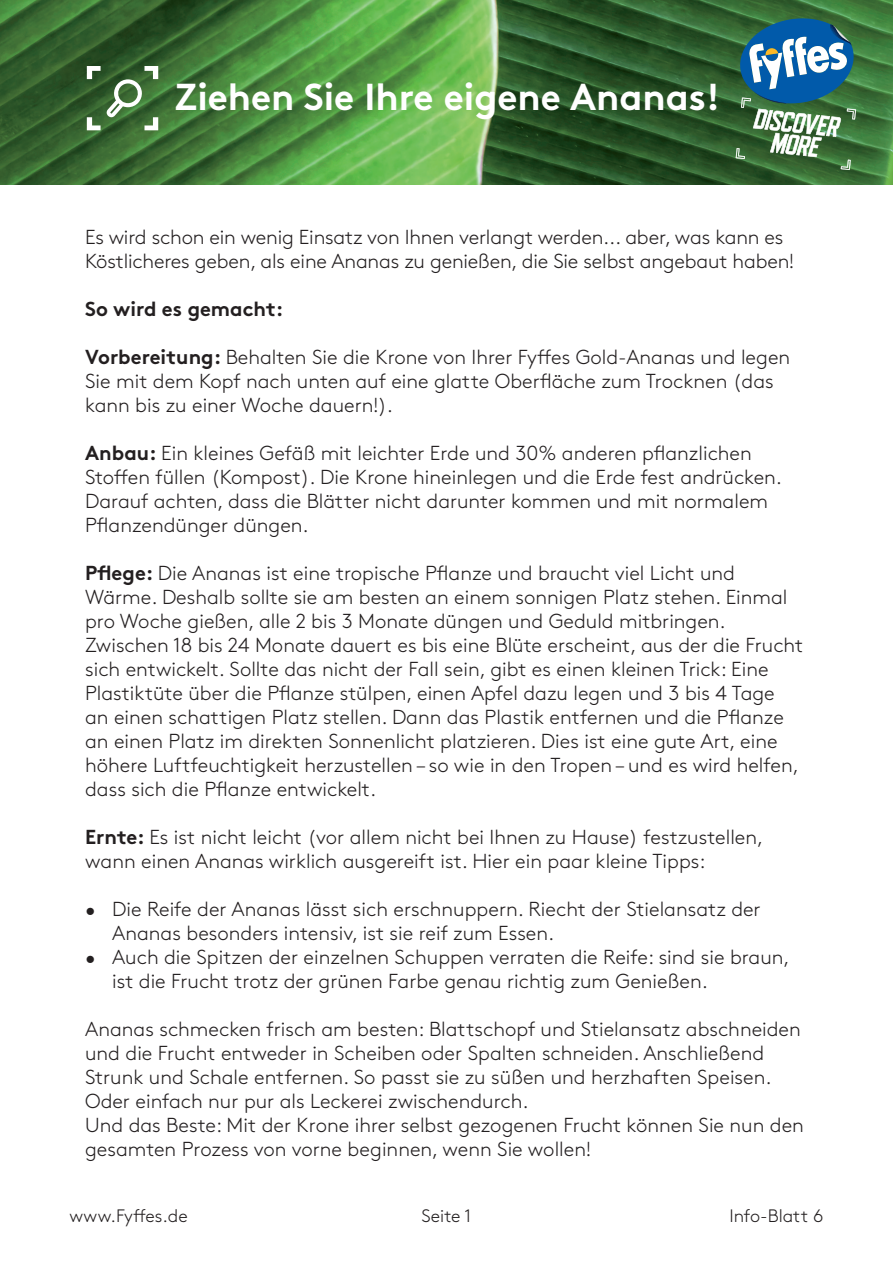
<style>
.page{position:relative;width:893px;height:1263px;background:#fff}
.page>*{position:absolute;margin:0;border:0;box-sizing:border-box;transform-origin:0 0}
.t1{font:700 37.5px "Brown";color:#fff}
.t2{font:300 20.25px/24px "Brown";color:#231f20}
.t3{font:700 20.25px "Brown";color:#231f20}
.t4{font:300 18px "Brown";color:#231f20}
.s1{font-weight:700}
</style>
<div class="page">
<img style="left:0;top:0;width:893px;height:185px">
<svg style="left:736px;top:18px;width:120px;height:152px"></svg>
<svg style="left:87px;top:66px;width:71px;height:64px;background:#36642f"></svg>
<p class="t1" style="left:174px;top:66px;width:547px">Ziehen Sie Ihre eigene Ananas!</p>
<p class="t2" style="left:85px;top:224px;width:710px">Es wird schon ein wenig Einsatz von Ihnen verlangt werden... aber, was kann es<br>Köstlicheres geben, als eine Ananas zu genießen, die Sie selbst angebaut haben!</p>
<p class="t3" style="left:85px;top:293px;width:200px">So wird es gemacht:</p>
<p class="t2" style="left:85px;top:344px;width:707px"><span class="s1">Vorbereitung:</span> Behalten Sie die Krone von Ihrer Fyffes Gold-Ananas und legen<br>Sie mit dem Kopf nach unten auf eine glatte Oberfläche zum Trocknen (das kann bis zu einer Woche dauern!).</p>
<p class="t2" style="left:85px;top:440px;width:698px"><span class="s1">Anbau:</span> Ein kleines Gefäß mit leichter Erde und 30% anderen pflanzlichen Stoffen füllen (Kompost). Die Krone hineinlegen und die Erde fest andrücken.<br>Darauf achten, dass die Blätter nicht darunter kommen und mit normalem Pflanzendünger düngen.</p>
<p class="t2" style="left:85px;top:560px;width:720px"><span class="s1">Pflege:</span> Die Ananas ist eine tropische Pflanze und braucht viel Licht und Wärme. Deshalb sollte sie am besten an einem sonnigen Platz stehen. Einmal pro Woche gießen, alle 2 bis 3 Monate düngen und Geduld mitbringen.<br>Zwischen 18 bis 24 Monate dauert es bis eine Blüte erscheint, aus der die Frucht sich entwickelt. Sollte das nicht der Fall sein, gibt es einen kleinen Trick: Eine Plastiktüte über die Pflanze stülpen, einen Apfel dazu legen und 3 bis 4 Tage<br>an einen schattigen Platz stellen. Dann das Plastik entfernen und die Pflanze an einen Platz im direkten Sonnenlicht platzieren. Dies ist eine gute Art, eine höhere Luftfeuchtigkeit herzustellen – so wie in den Tropen – und es wird helfen, dass sich die Pflanze entwickelt.</p>
<p class="t2" style="left:85px;top:824px;width:680px"><span class="s1">Ernte:</span> Es ist nicht leicht (vor allem nicht bei Ihnen zu Hause) festzustellen, wann einen Ananas wirklich ausgereift ist. Hier ein paar kleine Tipps:</p>
<p class="t2" style="left:112px;top:896px;width:650px;text-indent:-27px">• Die Reife der Ananas lässt sich erschnuppern. Riecht der Stielansatz der<br>Ananas besonders intensiv, ist sie reif zum Essen.</p>
<p class="t2" style="left:112px;top:944px;width:679px;text-indent:-27px">• Auch die Spitzen der einzelnen Schuppen verraten die Reife: sind sie braun, ist die Frucht trotz der grünen Farbe genau richtig zum Genießen.</p>
<p class="t2" style="left:85px;top:1016px;width:717px">Ananas schmecken frisch am besten: Blattschopf und Stielansatz abschneiden und die Frucht entweder in Scheiben oder Spalten schneiden. Anschließend Strunk und Schale entfernen. So passt sie zu süßen und herzhaften Speisen.<br>Oder einfach nur pur als Leckerei zwischendurch.</p>
<p class="t2" style="left:85px;top:1112px;width:720px">Und das Beste: Mit der Krone ihrer selbst gezogenen Frucht können Sie nun den gesamten Prozess von vorne beginnen, wenn Sie wollen!</p>
<p class="t4" style="left:70px;top:1203px;width:120px">www.Fyffes.de</p>
<p class="t4" style="left:422px;top:1203px;width:51px">Seite 1</p>
<p class="t4" style="left:729px;top:1203px;width:95px">Info-Blatt 6</p>
</div>
